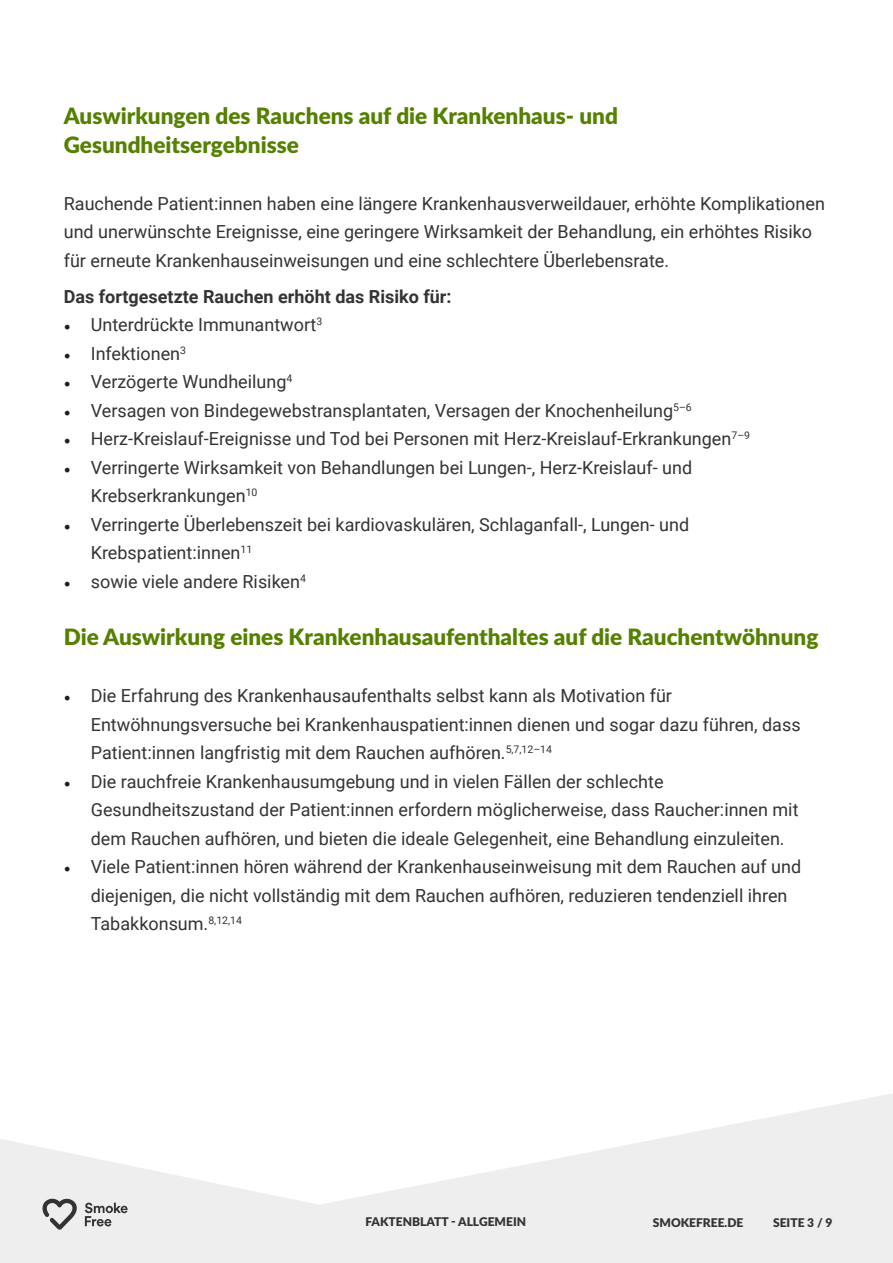
<style>
.page{position:relative;width:893px;height:1263px;background:#fff}
.page>*{position:absolute;margin:0;border:0;box-sizing:border-box;transform-origin:0 0}
.t1{font:900 22.5px/28.5px "Lato";color:#558000}
.t2{font:18px/28.5px "Roboto";color:#333}
.t3{font:700 18px "Roboto";color:#333}
.t4{font:900 12px "Lato";color:#323332}
.t5{font:900 12px "Lato";color:#333}
.s1{font-family:"Minion Pro";color:#231f20}
.s2{color:#333}
</style>
<div class="page">
<svg style="left:0;top:1093px;width:893px;height:170px;fill:#eee"></svg>
<svg style="left:43px;top:1198px;width:85px;height:32px;background:#bebebe"></svg>
<p class="t1" style="left:64px;top:101px;width:556px">Auswirkungen des Rauchens auf die Krankenhaus- und<br>Gesundheitsergebnisse</p>
<p class="t2" style="left:64px;top:189px;width:763px">Rauchende Patient:innen haben eine längere Krankenhausverweildauer, erhöhte Komplikationen und unerwünschte Ereignisse, eine geringere Wirksamkeit der Behandlung, ein erhöhtes Risiko für erneute Krankenhauseinweisungen und eine schlechtere Überlebensrate.</p>
<p class="t3" style="left:64px;top:284px;width:389px">Das fortgesetzte Rauchen erhöht das Risiko für:</p>
<p class="t2" style="left:64px;top:310px;width:260px"><span class="s1">•</span> Unterdrückte Immunantwort<sup>3</sup></p>
<p class="t2" style="left:64px;top:339px;width:124px"><span class="s1">•</span> Infektionen<sup>3</sup></p>
<p class="t2" style="left:64px;top:367px;width:230px"><span class="s1">•</span> Verzögerte Wundheilung<sup>4</sup></p>
<p class="t2" style="left:64px;top:396px;width:630px"><span class="s1">•</span> Versagen von Bindegewebstransplantaten, Versagen der Knochenheilung<sup>5–6</sup></p>
<p class="t2" style="left:64px;top:424px;width:688px"><span class="s1">•</span> Herz-Kreislauf-Ereignisse und Tod bei Personen mit Herz-Kreislauf-Erkrankungen<sup>7–9</sup></p>
<p class="t2" style="left:91px;top:453px;width:603px;text-indent:-27px"><span class="s1">•</span> Verringerte Wirksamkeit von Behandlungen bei Lungen-, Herz-Kreislauf- und<br>Krebserkrankungen<sup>10</sup></p>
<p class="t2" style="left:91px;top:510px;width:600px;text-indent:-27px"><span class="s1">•</span> Verringerte Überlebenszeit bei kardiovaskulären, Schlaganfall-, Lungen- und<br>Krebspatient:innen<sup>11</sup></p>
<p class="t2" style="left:64px;top:567px;width:244px"><span class="s1">•</span> sowie viele andere Risiken<sup>4</sup></p>
<p class="t1" style="left:64px;top:621px;width:756px">Die Auswirkung eines Krankenhausaufenthaltes auf die Rauchentwöhnung</p>
<p class="t2" style="left:91px;top:681px;width:711px;text-indent:-27px"><span class="s1">•</span> Die Erfahrung des Krankenhausaufenthalts selbst kann als Motivation für<br>Entwöhnungsversuche bei Krankenhauspatient:innen dienen und sogar dazu führen, dass<br>Patient:innen langfristig mit dem Rauchen aufhören.<sup>5,7,12–14</sup></p>
<p class="t2" style="left:91px;top:766px;width:709px;text-indent:-27px"><span class="s1">•</span> Die rauchfreie Krankenhausumgebung und in vielen Fällen der schlechte<br>Gesundheitszustand der Patient:innen erfordern möglicherweise, dass Raucher:innen mit dem Rauchen aufhören, und bieten die ideale Gelegenheit, eine Behandlung einzuleiten.</p>
<p class="t2" style="left:91px;top:852px;width:712px;text-indent:-27px"><span class="s1">•</span> Viele Patient:innen hören während der Krankenhauseinweisung mit dem Rauchen auf und diejenigen, die nicht vollständig mit dem Rauchen aufhören, reduzieren tendenziell ihren<br>Tabakkonsum.<sup>8,12,14</sup></p>
<p class="t4" style="left:366px;top:1213px;width:162px">FAKTENBLATT - <span class="s2">ALLGEMEIN</span></p>
<p class="t5" style="left:653px;top:1214px;width:92px">SMOKEFREE.DE</p>
<p class="t5" style="left:773px;top:1214px;width:61px">SEITE 3 / 9</p>
</div>
